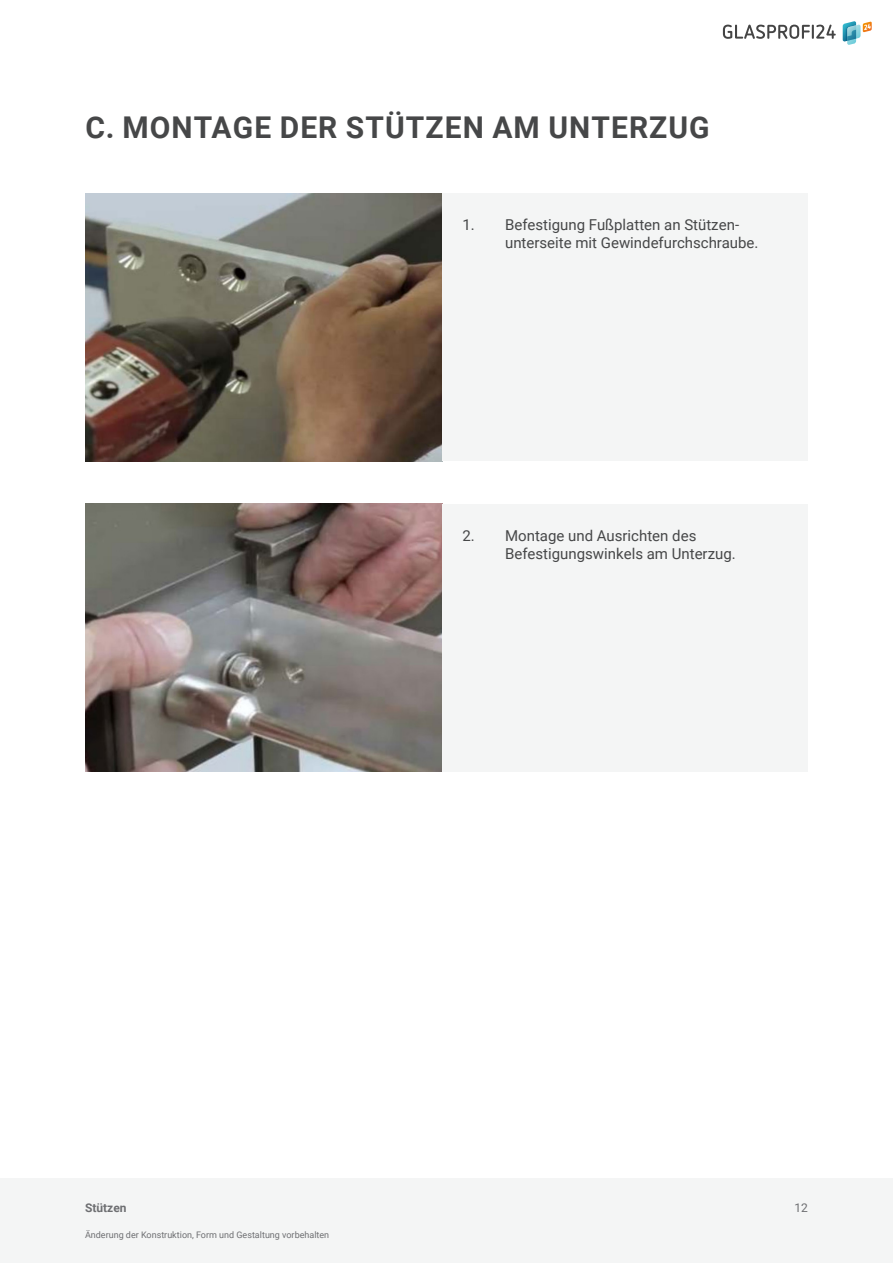
<style>
.page{position:relative;width:893px;height:1263px;background:#fff}
.page>*{position:absolute;margin:0;border:0;box-sizing:border-box;transform-origin:0 0}
.Headline{font:700 30px "Roboto";letter-spacing:.035em;color:#464748}
.Copy_Auszeichnung{font:15px "Roboto";color:#464748}
.t1{font:700 12px "Roboto";color:#6e6f72}
.t2{font:12px "Roboto";color:#6e6f72}
.t3{font:9px "Roboto";color:#6e6f72}
</style>
<div class="page">
<svg style="left:843px;top:21px;width:29px;height:24px"></svg>
<svg style="left:723px;top:25px;width:113px;height:14px"></svg>
<div style="left:0;top:1178px;width:893px;height:85px;background:#f4f5f5"></div>
<img style="left:85px;top:193px;width:357px;height:268px">
<div style="left:442px;top:193px;width:366px;height:268px;background:#f4f5f5"></div>
<img style="left:85px;top:504px;width:357px;height:268px">
<div style="left:442px;top:504px;width:366px;height:268px;background:#f4f5f5"></div>
<p class="Headline" style="left:86px;top:106px;width:626px">C. MONTAGE DER STÜTZEN AM UNTERZUG</p>
<p class="Copy_Auszeichnung" style="left:463px;top:215px;width:278px">1. Befestigung Fußplatten an Stützen-</p>
<p class="Copy_Auszeichnung" style="left:505px;top:233px;width:255px">unterseite mit Gewindefurchschraube.</p>
<p class="Copy_Auszeichnung" style="left:463px;top:525px;width:235px">2. Montage und Ausrichten des</p>
<p class="Copy_Auszeichnung" style="left:505px;top:543px;width:232px">Befestigungswinkels am Unterzug.</p>
<p class="t1" style="left:85px;top:1199px;width:43px">Stützen</p>
<p class="t3" style="left:85px;top:1229px;width:246px">Änderung der Konstruktion, Form und Gestaltung vorbehalten</p>
<p class="t2" style="left:794px;top:1199px;width:15px">12</p>
</div>
